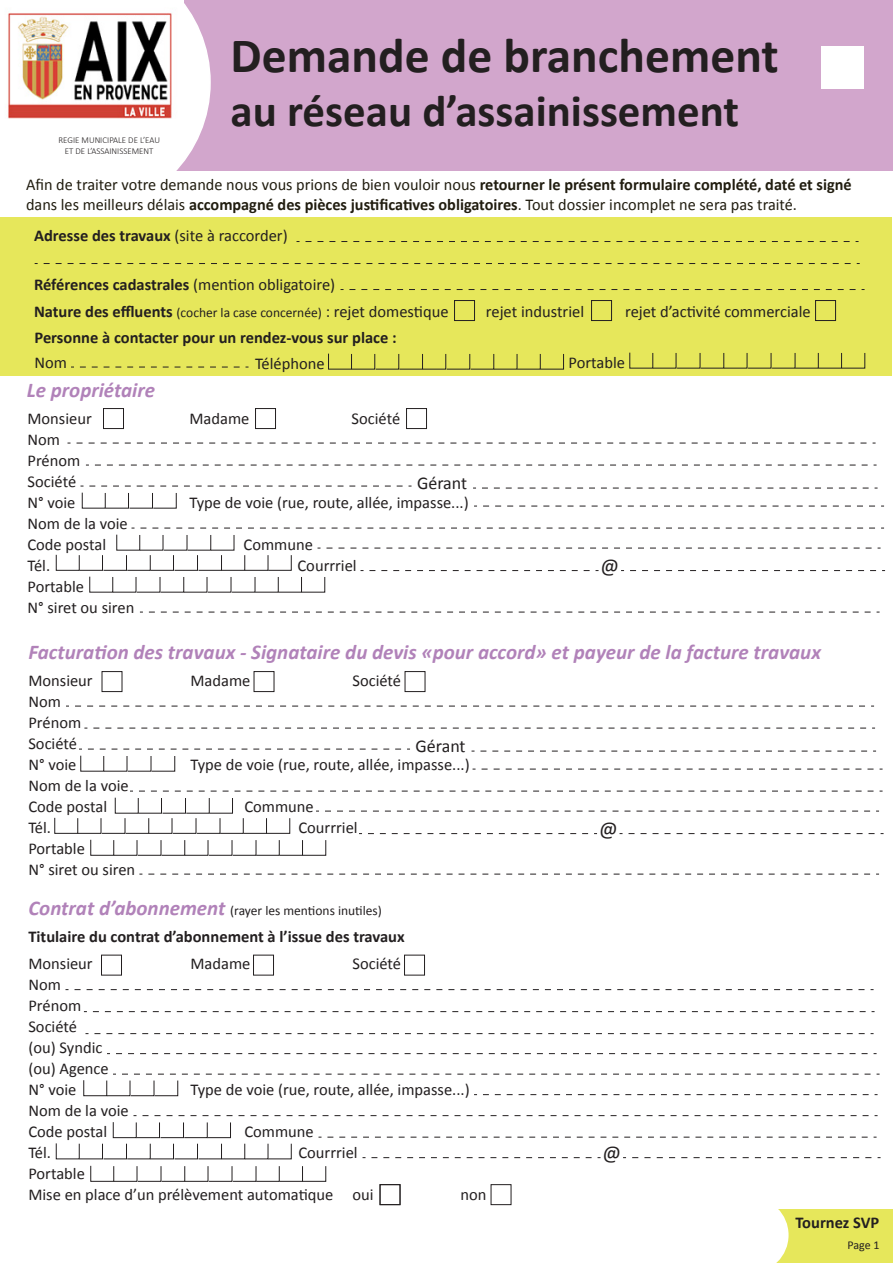
<style>
.page{position:relative;width:893px;height:1263px;background:#fff}
.page>*{position:absolute;margin:0;border:0;box-sizing:border-box;transform-origin:0 0}
.t1{font:700 49.65px "Calibri";color:#231f20}
.t2{font:700 45px "Calibri";color:#231f20}
.t3{font:italic 700 21px "Calibri";color:#b182b9}
.t4{font:21px "Calibri";color:#231f20}
.t5{font:18px "Calibri";color:#231f20}
.t6{font:16.5px/21px "Calibri";color:#231f20}
.t7{font:16.5px/19.8px "Calibri";color:#211d10}
.t8{font:700 16.5px "Calibri";color:#231f20}
.t9{font:13.5px "Calibri";color:#231f20}
.t10{font:12px "Calibri";color:#231f20}
.t11{font:300 9px/10.8px "Calibri";color:#231f20;text-align:center}
.s1{font-weight:700}
.s2{font-weight:400}
.s3{font-weight:700;font-size:16.5px}
.s4{font-size:16.5px}
.s5{font-weight:700;font-style:italic;font-size:21px;color:#b182b9}
</style>
<div class="page">
<div style="left:0;top:218px;width:892px;height:158px;background:#e6e75b"></div>
<div style="left:0;top:0;width:893px;height:171px;background:#d2a6cc"></div>
<svg style="left:0;top:3px;width:211px;height:168px;background:#f9f3f8"></svg>
<div style="left:103px;top:408px;width:21px;height:21px;border:1px solid #231f20"></div>
<div style="left:255px;top:408px;width:21px;height:21px;border:1px solid #231f20"></div>
<div style="left:406px;top:408px;width:21px;height:21px;border:1px solid #231f20"></div>
<svg style="left:77px;top:443px;width:798px;height:1px"></svg>
<svg style="left:95px;top:465px;width:782px;height:1px"></svg>
<div style="left:56px;top:554px;width:24px;height:17px;border:1px solid #231f20"></div>
<div style="left:82px;top:492px;width:24px;height:16px;border:1px solid #231f20"></div>
<svg style="left:89px;top:486px;width:323px;height:23px"></svg>
<svg style="left:483px;top:506px;width:401px;height:1px"></svg>
<svg style="left:149px;top:612px;width:731px;height:1px"></svg>
<div style="left:454px;top:300px;width:21px;height:21px;border:1px solid #231f20"></div>
<div style="left:591px;top:300px;width:21px;height:21px;border:1px solid #231f20"></div>
<svg style="left:297px;top:241px;width:561px;height:1px"></svg>
<svg style="left:44px;top:263px;width:816px;height:1px"></svg>
<svg style="left:482px;top:488px;width:396px;height:1px"></svg>
<svg style="left:341px;top:289px;width:523px;height:1px"></svg>
<div style="left:815px;top:300px;width:21px;height:21px;border:1px solid #231f20"></div>
<svg style="left:80px;top:367px;width:168px;height:1px"></svg>
<svg style="left:351px;top:354px;width:213px;height:16px"></svg>
<svg style="left:652px;top:353px;width:214px;height:16px"></svg>
<svg style="left:79px;top:528px;width:806px;height:65px"></svg>
<div style="left:102px;top:671px;width:20px;height:21px;border:1px solid #231f20"></div>
<div style="left:254px;top:671px;width:20px;height:21px;border:1px solid #231f20"></div>
<div style="left:405px;top:671px;width:20px;height:21px;border:1px solid #231f20"></div>
<svg style="left:75px;top:706px;width:799px;height:1px"></svg>
<svg style="left:93px;top:728px;width:782px;height:1px"></svg>
<div style="left:54px;top:817px;width:24px;height:17px;border:1px solid #231f20"></div>
<div style="left:80px;top:755px;width:24px;height:16px;border:1px solid #231f20"></div>
<svg style="left:88px;top:749px;width:322px;height:23px"></svg>
<svg style="left:482px;top:769px;width:400px;height:1px"></svg>
<svg style="left:472px;top:751px;width:404px;height:1px"></svg>
<svg style="left:77px;top:791px;width:807px;height:65px"></svg>
<svg style="left:148px;top:874px;width:731px;height:1px"></svg>
<div style="left:730px;top:1209px;width:163px;height:54px;background:#e6e75b"></div>
<div style="left:730px;top:1209px;width:58px;height:54px;background:#fff"></div>
<div style="left:101px;top:955px;width:21px;height:20px;border:1px solid #231f20"></div>
<div style="left:253px;top:955px;width:21px;height:20px;border:1px solid #231f20"></div>
<div style="left:404px;top:955px;width:21px;height:20px;border:1px solid #231f20"></div>
<svg style="left:75px;top:989px;width:798px;height:1px"></svg>
<svg style="left:93px;top:1011px;width:782px;height:1px"></svg>
<svg style="left:94px;top:1033px;width:780px;height:1px"></svg>
<div style="left:83px;top:1080px;width:24px;height:16px;border:1px solid #231f20"></div>
<svg style="left:142px;top:1115px;width:736px;height:1px"></svg>
<svg style="left:79px;top:1122px;width:213px;height:37px"></svg>
<svg style="left:327px;top:1137px;width:550px;height:1px"></svg>
<svg style="left:371px;top:1157px;width:230px;height:1px"></svg>
<svg style="left:116px;top:1053px;width:761px;height:1px"></svg>
<svg style="left:632px;top:1157px;width:248px;height:1px"></svg>
<div style="left:90px;top:1165px;width:24px;height:17px;border:1px solid #231f20"></div>
<svg style="left:113px;top:1165px;width:213px;height:17px"></svg>
<svg style="left:106px;top:1074px;width:774px;height:22px"></svg>
<div style="left:821px;top:46px;width:42px;height:42px;background:#fff"></div>
<div style="left:380px;top:1184px;width:20px;height:21px;border:1px solid #231f20"></div>
<div style="left:491px;top:1184px;width:20px;height:21px;border:1px solid #231f20"></div>
<img style="left:0;top:0;width:184px;height:128px">
<p class="t11" style="left:58px;top:135px;width:103px">REGIE MUNICIPALE DE L’EAU<br>ET DE L’ASSAINISSEMENT</p>
<h1 class="t1" style="left:230px;top:24px;width:550px">Demande de branchement</h1>
<h2 class="t2" style="left:230px;top:83px;width:510px">au réseau d’assainissement</h2>
<p class="t7" style="left:26px;top:174px;width:827px">Afin de traiter votre demande nous vous prions de bien vouloir nous <span class="s1">retourner le présent formulaire complété, daté et signé </span>dans les meilleurs délais <span class="s1">accompagné des pièces justificatives obligatoires</span>. Tout dossier incomplet ne sera pas traité.</p>
<p class="t8" style="left:34px;top:224px;width:255px">Adresse des travaux <span class="s2">(site à raccorder)</span></p>
<p class="t8" style="left:34px;top:274px;width:303px">Références cadastrales <span class="s2">(mention obligatoire)</span></p>
<p class="t9" style="left:34px;top:304px;width:416px"><span class="s3">Nature des effluents</span> (cocher la case concernée) <span class="s4">: rejet domestique</span></p>
<p class="t6" style="left:486px;top:301px;width:100px">rejet industriel</p>
<p class="t6" style="left:625px;top:301px;width:187px">rejet d’activité commerciale</p>
<p class="t8" style="left:35px;top:326px;width:364px">Personne à contacter pour un rendez-vous sur place :</p>
<p class="t6" style="left:35px;top:352px;width:34px">Nom</p>
<p class="t6" style="left:255px;top:353px;width:71px">Téléphone</p>
<p class="t6" style="left:568px;top:352px;width:58px">Portable</p>
<p class="t3" style="left:27px;top:377px;width:130px">Le propriétaire</p>
<p class="t6" style="left:28px;top:408px;width:66px">Monsieur</p>
<p class="t6" style="left:189px;top:408px;width:61px">Madame</p>
<p class="t6" style="left:352px;top:408px;width:50px">Société</p>
<p class="t6" style="left:28px;top:429px;width:54px">Nom<br>Prénom<br>Société<br>N° voie</p>
<p class="t5" style="left:417px;top:471px;width:52px">Gérant</p>
<p class="t6" style="left:190px;top:492px;width:281px">Type de voie (rue, route, allée, impasse...)</p>
<p class="t6" style="left:28px;top:513px;width:102px">Nom de la voie<br>Code postal</p>
<p class="t6" style="left:244px;top:534px;width:71px">Commune</p>
<p class="t6" style="left:28px;top:555px;width:24px">Tél.</p>
<p class="t6" style="left:298px;top:555px;width:61px">Courrriel</p>
<p class="t6" style="left:28px;top:576px;width:108px">Portable<br>N° siret ou siren</p>
<p class="t4" style="left:600px;top:553px;width:20px">@</p>
<p class="t3" style="left:28px;top:639px;width:794px">Facturation des travaux - Signataire du devis «pour accord» et payeur de la facture travaux</p>
<p class="t6" style="left:28px;top:670px;width:66px">Monsieur</p>
<p class="t6" style="left:190px;top:670px;width:61px">Madame</p>
<p class="t6" style="left:352px;top:670px;width:50px">Société</p>
<p class="t6" style="left:28px;top:691px;width:54px">Nom<br>Prénom<br>Société<br>N° voie</p>
<p class="t5" style="left:416px;top:734px;width:52px">Gérant</p>
<p class="t6" style="left:190px;top:754px;width:281px">Type de voie (rue, route, allée, impasse...)</p>
<p class="t6" style="left:28px;top:775px;width:102px">Nom de la voie<br>Code postal</p>
<p class="t6" style="left:244px;top:796px;width:71px">Commune</p>
<p class="t6" style="left:28px;top:817px;width:24px">Tél.</p>
<p class="t6" style="left:298px;top:817px;width:61px">Courrriel</p>
<p class="t6" style="left:28px;top:838px;width:108px">Portable<br>N° siret ou siren</p>
<p class="t9" style="left:28px;top:902px;width:355px"><span class="s5">Contrat d’abonnement</span> (rayer les mentions inutiles)</p>
<p class="t8" style="left:28px;top:926px;width:378px">Titulaire du contrat d’abonnement à l’issue des travaux</p>
<p class="t6" style="left:28px;top:953px;width:66px">Monsieur</p>
<p class="t6" style="left:190px;top:953px;width:61px">Madame</p>
<p class="t6" style="left:352px;top:953px;width:50px">Société</p>
<p class="t6" style="left:28px;top:974px;width:82px">Nom<br>Prénom<br>Société<br>(ou) Syndic (ou) Agence<br>N° voie</p>
<p class="t6" style="left:190px;top:1079px;width:281px">Type de voie (rue, route, allée, impasse...)</p>
<p class="t6" style="left:28px;top:1100px;width:102px">Nom de la voie<br>Code postal</p>
<p class="t6" style="left:244px;top:1121px;width:71px">Commune</p>
<p class="t6" style="left:28px;top:1142px;width:24px">Tél.</p>
<p class="t6" style="left:298px;top:1142px;width:61px">Courrriel</p>
<p class="t6" style="left:28px;top:1163px;width:347px">Portable<br>Mise en place d’un prélèvement automatique oui</p>
<p class="t6" style="left:460px;top:1184px;width:28px">non</p>
<p class="t4" style="left:599px;top:816px;width:20px">@</p>
<p class="t4" style="left:602px;top:1140px;width:20px">@</p>
<p class="t8" style="left:796px;top:1212px;width:85px">Tournez SVP</p>
<p class="t10" style="left:847px;top:1237px;width:34px">Page 1</p>
</div>
